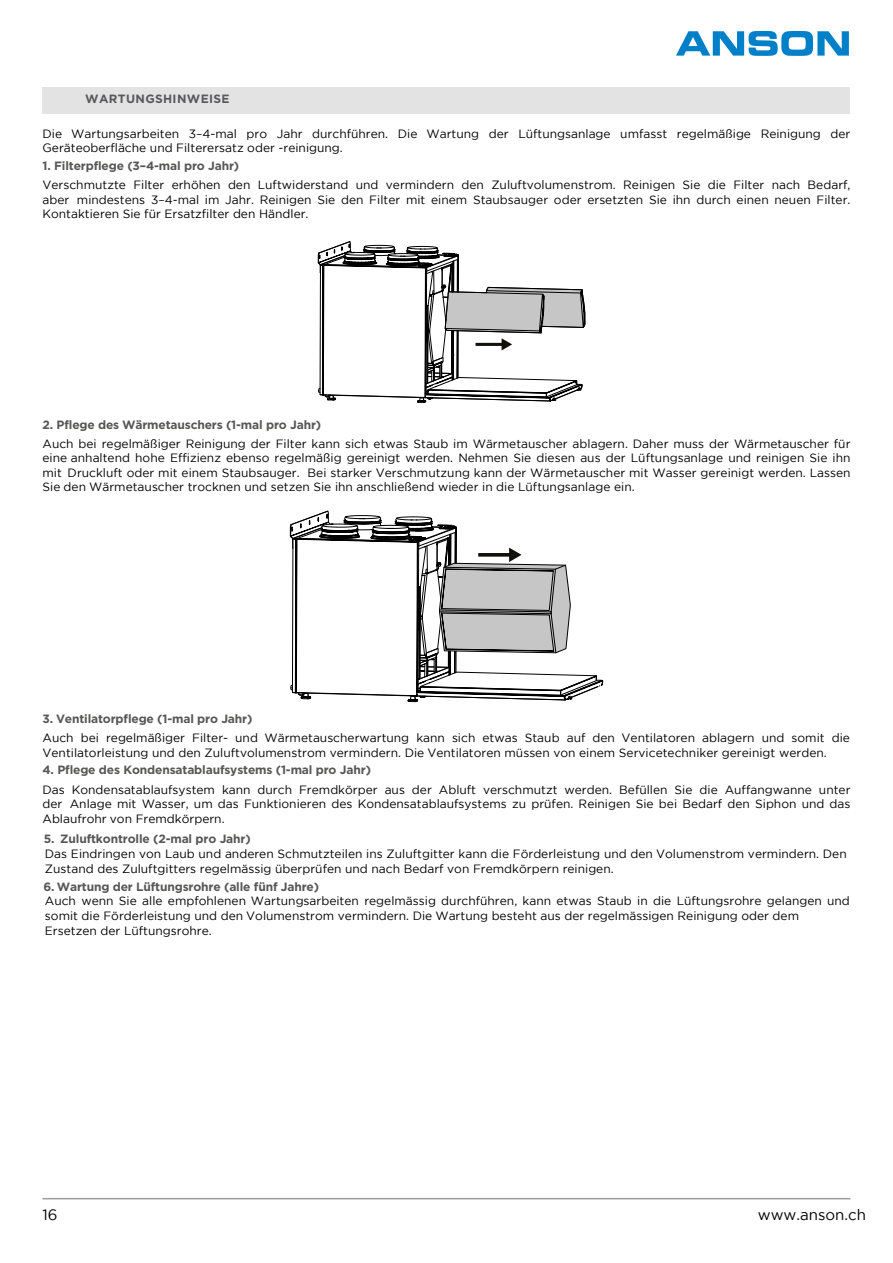
<style>
.page{position:relative;width:893px;height:1263px;background:#fff}
.page>*{position:absolute;margin:0;border:0;box-sizing:border-box;transform-origin:0 0}
.t1{font:15px "Gotham";color:#000}
.t2{font:12px/14.4px "Gotham";color:#000}
.t3{font:700 12px "Gotham";letter-spacing:-.01em;color:#575756}
.t4{font:700 12px "Gotham";letter-spacing:.03em;color:#59595c}
</style>
<div class="page">
<hr style="left:43px;top:1198px;width:807px;height:1px;background:#9d9d9c">
<div style="left:43px;top:87px;width:807px;height:27px;background:#e3e3e3"></div>
<svg style="left:290px;top:241px;width:314px;height:462px"></svg>
<img style="left:677px;top:32px;width:171px;height:23px">
<p class="t4" style="left:85px;top:92px;width:146px">WARTUNGSHINWEISE</p>
<p class="t2" style="left:43px;top:126px;width:809px">Die Wartungsarbeiten 3–4-mal pro Jahr durchführen. Die Wartung der Lüftungsanlage umfasst regelmäßige Reinigung der<br>Geräteoberfläche und Filterersatz oder -reinigung.</p>
<p class="t3" style="left:43px;top:159px;width:198px">1. Filterpflege (3–4-mal pro Jahr)</p>
<p class="t2" style="left:43px;top:178px;width:809px;text-align:justify">Verschmutzte Filter erhöhen den Luftwiderstand und vermindern den Zuluftvolumenstrom. Reinigen Sie die Filter nach Bedarf, aber mindestens 3–4-mal im Jahr. Reinigen Sie den Filter mit einem Staubsauger oder ersetzten Sie ihn durch einen neuen Filter.<br>Kontaktieren Sie für Ersatzfilter den Händler.</p>
<p class="t3" style="left:43px;top:417px;width:280px">2. Pflege des Wärmetauschers (1-mal pro Jahr)</p>
<p class="t2" style="left:43px;top:436px;width:809px;text-align:justify">Auch bei regelmäßiger Reinigung der Filter kann sich etwas Staub im Wärmetauscher ablagern. Daher muss der Wärmetauscher für eine anhaltend hohe Effizienz ebenso regelmäßig gereinigt werden. Nehmen Sie diesen aus der Lüftungsanlage und reinigen Sie ihn mit Druckluft oder mit einem Staubsauger. Bei starker Verschmutzung kann der Wärmetauscher mit Wasser gereinigt werden. Lassen Sie den Wärmetauscher trocknen und setzen Sie ihn anschließend wieder in die Lüftungsanlage ein.</p>
<p class="t3" style="left:43px;top:712px;width:211px">3. Ventilatorpflege (1-mal pro Jahr)</p>
<p class="t2" style="left:43px;top:730px;width:809px">Auch bei regelmäßiger Filter- und Wärmetauscherwartung kann sich etwas Staub auf den Ventilatoren ablagern und somit die<br>Ventilatorleistung und den Zuluftvolumenstrom vermindern. Die Ventilatoren müssen von einem Servicetechniker gereinigt werden.</p>
<p class="t3" style="left:43px;top:763px;width:330px">4. Pflege des Kondensatablaufsystems (1-mal pro Jahr)</p>
<p class="t2" style="left:43px;top:782px;width:809px;text-align:justify">Das Kondensatablaufsystem kann durch Fremdkörper aus der Abluft verschmutzt werden. Befüllen Sie die Auffangwanne unter der Anlage mit Wasser, um das Funktionieren des Kondensatablaufsystems zu prüfen. Reinigen Sie bei Bedarf den Siphon und das Ablaufrohr von Fremdkörpern.</p>
<p class="t3" style="left:44px;top:832px;width:208px">5. Zuluftkontrolle (2-mal pro Jahr)</p>
<p class="t2" style="left:45px;top:846px;width:803px">Das Eindringen von Laub und anderen Schmutzteilen ins Zuluftgitter kann die Förderleistung und den Volumenstrom vermindern. Den<br>Zustand des Zuluftgitters regelmässig überprüfen und nach Bedarf von Fremdkörpern reinigen.</p>
<p class="t3" style="left:44px;top:879px;width:277px">6. Wartung der Lüftungsrohre (alle fünf Jahre)</p>
<p class="t2" style="left:45px;top:894px;width:806px">Auch wenn Sie alle empfohlenen Wartungsarbeiten regelmässig durchführen, kann etwas Staub in die Lüftungsrohre gelangen und somit die Förderleistung und den Volumenstrom vermindern. Die Wartung besteht aus der regelmässigen Reinigung oder dem<br>Ersetzen der Lüftungsrohre.</p>
<p class="t1" style="left:43px;top:1206px;width:17px">16</p>
<p class="t1" style="left:758px;top:1206px;width:110px">www.anson.ch</p>
</div>
